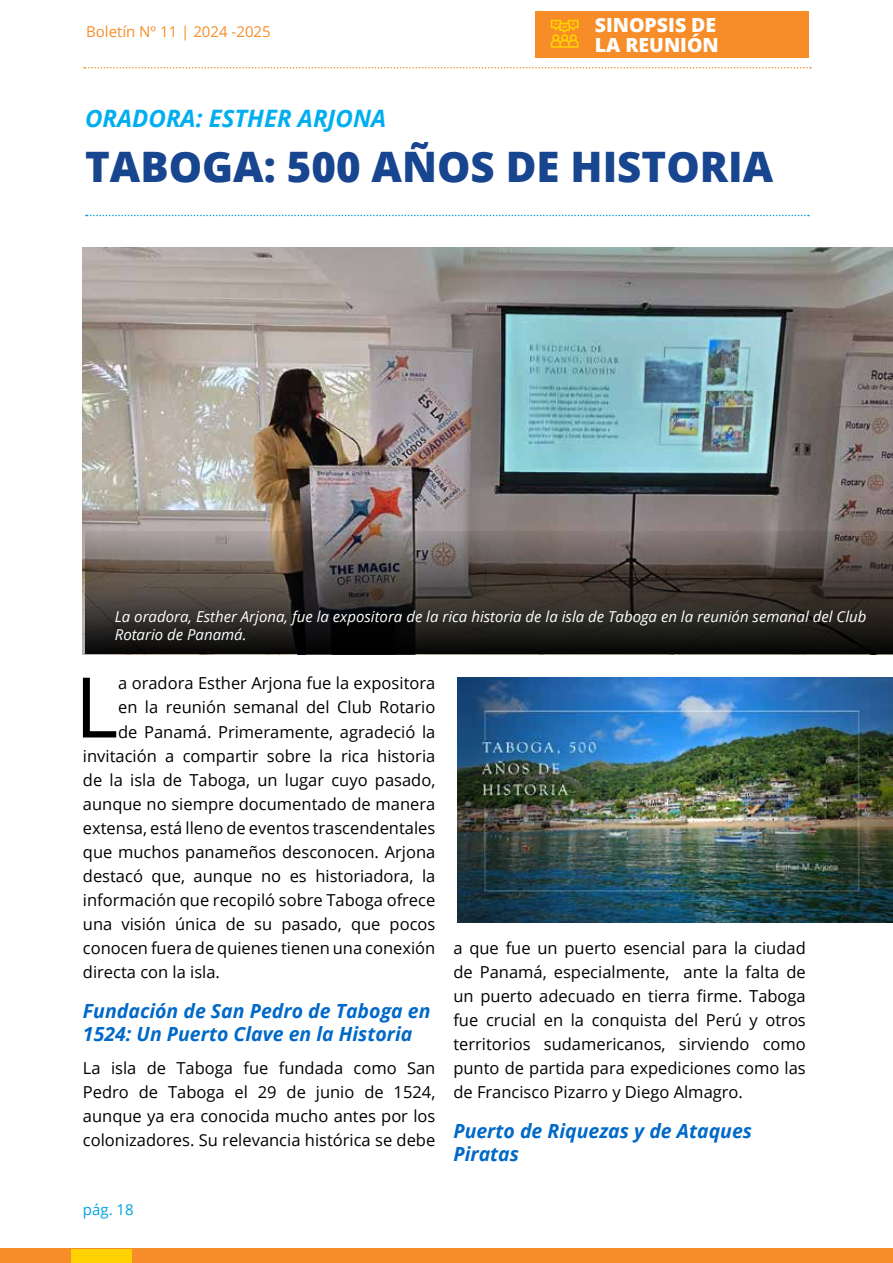
<style>
.page{position:relative;width:893px;height:1263px;background:#fff}
.page>*{position:absolute;margin:0;border:0;box-sizing:border-box;transform-origin:0 0}
.t1{font:83.7px "Open Sans";color:#000}
.t2{font:800 42px "Open Sans";color:#17458f}
.t3{font:italic 700 24px "Open Sans";color:#00aeef}
.t4{font:italic 700 19.5px/23.4px "Open Sans";color:#0069c8}
.t5{font:800 19.5px/19.5px "Open Sans";color:#fff}
.t6{font:16.5px/24px "Open Sans";color:#000;text-align:justify}
.t7{font:italic 15px/18px "Open Sans";color:#fff}
.t8{font:15px "Open Sans";color:#f78d28}
.t9{font:15px "Open Sans";color:#00a2e0}
</style>
<div class="page">
<svg style="left:84px;top:67px;width:727px;height:1px"></svg>
<div style="left:0;top:1249px;width:893px;height:14px;background:#f78d28"></div>
<div style="left:71px;top:1249px;width:60px;height:14px;background:#ffd100"></div>
<div style="left:535px;top:11px;width:273px;height:47px;background:#f78d28"></div>
<svg style="left:551px;top:20px;width:28px;height:28px"></svg>
<svg style="left:86px;top:215px;width:723px;height:1px"></svg>
<img style="left:83px;top:247px;width:810px;height:407px">
<svg style="left:85px;top:531px;width:808px;height:123px;background:#433d39"></svg>
<img style="left:457px;top:678px;width:436px;height:245px">
<hr style="left:892px;top:926px;width:1px;height:242px;background:#e2dfdf">
<p class="t5" style="left:595px;top:14px;width:126px">SINOPSIS DE<br>LA REUNIÓN</p>
<p class="t8" style="left:86px;top:21px;width:186px">Boletín Nº 11 | 2024 -2025</p>
<p class="t5" style="left:595px;top:24px;width:96px">NOTICIAS</p>
<h3 class="t3" style="left:85px;top:102px;width:303px">ORADORA: ESTHER ARJONA</h3>
<h2 class="t2" style="left:85px;top:135px;width:690px">TABOGA: 500 AÑOS DE HISTORIA</h2>
<p class="t7" style="left:115px;top:607px;width:753px">La oradora, Esther Arjona, fue la expositora de la rica historia de la isla de Taboga en la reunión semanal del Club<br>Rotario de Panamá.</p>
<h1 class="t1" style="left:75px;top:650px;width:45px">L</h1>
<p class="t6" style="left:118px;top:671px;width:319px">a oradora Esther Arjona fue la expositora</p>
<p class="t6" style="left:118px;top:695px;width:319px">en la reunión semanal del Club Rotario</p>
<p class="t6" style="left:118px;top:719px;width:319px">de Panamá. Primeramente, agradeció la</p>
<p class="t6" style="left:83px;top:743px;width:354px">invitación a compartir sobre la rica historia</p>
<p class="t6" style="left:83px;top:767px;width:354px">de la isla de Taboga, un lugar cuyo pasado,</p>
<p class="t6" style="left:83px;top:791px;width:354px">aunque no siempre documentado de manera</p>
<p class="t6" style="left:83px;top:815px;width:354px">extensa, está lleno de eventos trascendentales</p>
<p class="t6" style="left:83px;top:839px;width:354px">que muchos panameños desconocen. Arjona</p>
<p class="t6" style="left:83px;top:863px;width:354px">destacó que, aunque no es historiadora, la</p>
<p class="t6" style="left:83px;top:887px;width:354px">información que recopiló sobre Taboga ofrece</p>
<p class="t6" style="left:83px;top:911px;width:354px">una visión única de su pasado, que pocos</p>
<p class="t6" style="left:83px;top:935px;width:354px">conocen fuera de quienes tienen una conexión</p>
<p class="t6" style="left:83px;top:959px;width:139px">directa con la isla.</p>
<p class="t4" style="left:83px;top:999px;width:349px">Fundación de San Pedro de Taboga en<br>1524: Un Puerto Clave en la Historia</p>
<p class="t6" style="left:83px;top:1055px;width:354px">La isla de Taboga fue fundada como San Pedro de Taboga el 29 de junio de 1524, aunque ya era conocida mucho antes por los colonizadores. Su relevancia histórica se debe</p>
<p class="t9" style="left:83px;top:1199px;width:52px">pág. 18</p>
<p class="t6" style="left:453px;top:935px;width:354px">a que fue un puerto esencial para la ciudad de Panamá, especialmente, ante la falta de un puerto adecuado en tierra firme. Taboga fue crucial en la conquista del Perú y otros territorios sudamericanos, sirviendo como punto de partida para expediciones como las de Francisco Pizarro y Diego Almagro.</p>
<p class="t4" style="left:453px;top:1119px;width:300px">Puerto de Riquezas y de Ataques<br>Piratas</p>
</div>
